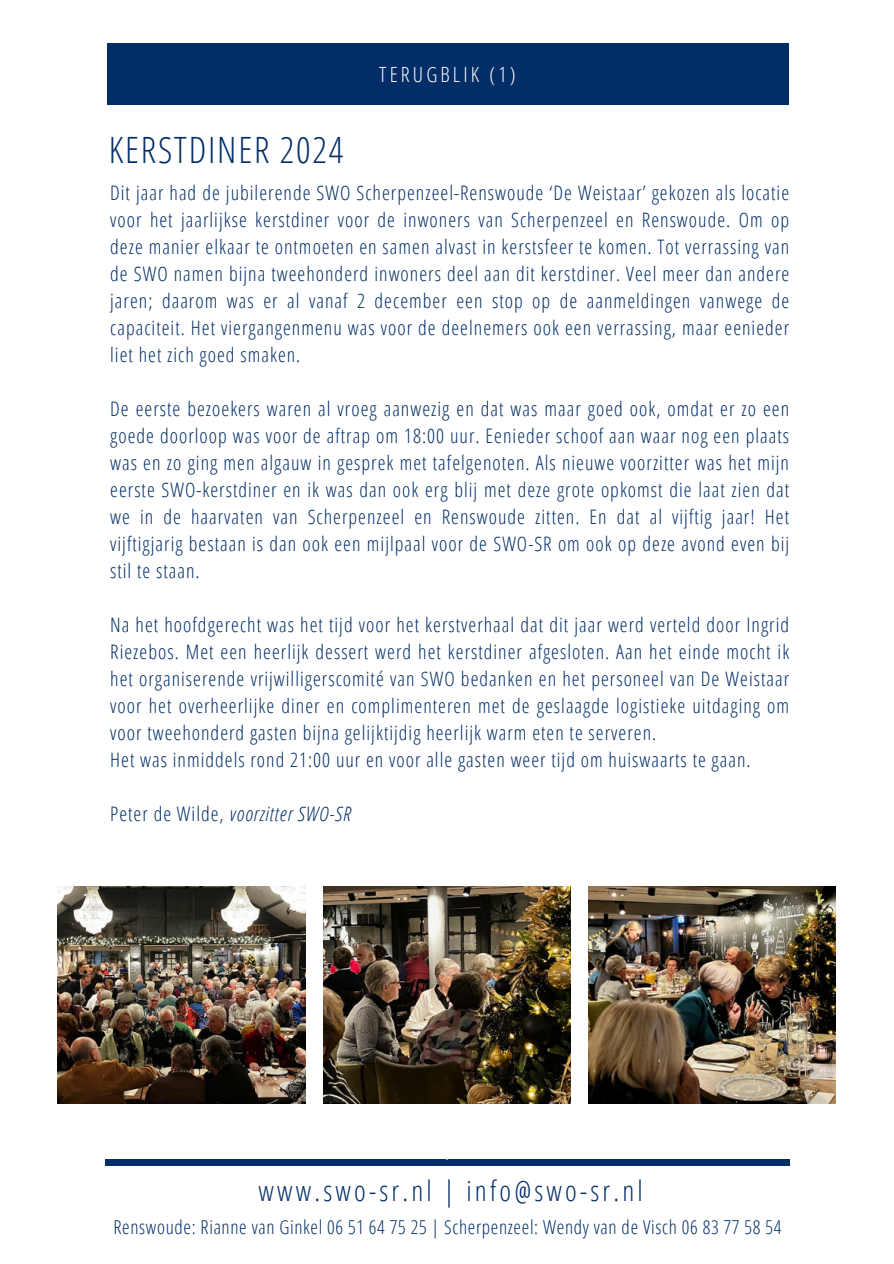
<style>
.page{position:relative;width:894px;height:1264px;background:#fff}
.page>*{position:absolute;margin:0;border:0;box-sizing:border-box;transform-origin:0 0}
.t1{font:300 36.3px "Open Sans Condensed";letter-spacing:.05em;color:#022d66}
.t2{font:300 28.2px "Open Sans Condensed";letter-spacing:.115em;color:#022d66}
.t3{font:300 21px "Open Sans Condensed";letter-spacing:.15em;color:#fff}
.t4{font:300 19.95px/27px "Open Sans Condensed";letter-spacing:.05em;color:#022d66;text-align:justify}
.t5{font:italic 300 19.95px "Open Sans Condensed";letter-spacing:.05em;color:#022d66}
.t6{font:300 19.2px "Open Sans Condensed";letter-spacing:.035em;color:#022d66}
.s1{font-style:normal}
</style>
<div class="page">
<div style="left:105px;top:1159px;width:685px;height:6px;background:#022d66"></div>
<div style="left:107px;top:43px;width:680px;height:62px;background:#022d66"></div>
<svg style="left:58px;top:886px;width:777px;height:218px"></svg>
<img style="left:58px;top:886px;width:247px;height:217px">
<img style="left:323px;top:886px;width:247px;height:217px">
<img style="left:588px;top:886px;width:247px;height:217px">
<h1 class="t1" style="left:109px;top:124px;width:236px">KERSTDINER 2024</h1>
<p class="t3" style="left:379px;top:59px;width:138px">TERUGBLIK (1)</p>
<p class="t4" style="left:110px;top:179px;width:680px">Dit jaar had de jubilerende SWO Scherpenzeel-Renswoude ‘De Weistaar’ gekozen als locatie voor het jaarlijkse kerstdiner voor de inwoners van Scherpenzeel en Renswoude. Om op deze manier elkaar te ontmoeten en samen alvast in kerstsfeer te komen. Tot verrassing van de SWO namen bijna tweehonderd inwoners deel aan dit kerstdiner. Veel meer dan andere jaren; daarom was er al vanaf 2 december een stop op de aanmeldingen vanwege de capaciteit. Het viergangenmenu was voor de deelnemers ook een verrassing, maar eenieder liet het zich goed smaken.</p>
<h2 class="t4" style="left:110px;top:395px;width:680px">De eerste bezoekers waren al vroeg aanwezig en dat was maar goed ook, omdat er zo een goede doorloop was voor de aftrap om 18:00 uur. Eenieder schoof aan waar nog een plaats was en zo ging men algauw in gesprek met tafelgenoten. Als nieuwe voorzitter was het mijn eerste SWO-kerstdiner en ik was dan ook erg blij met deze grote opkomst die laat zien dat we in de haarvaten van Scherpenzeel en Renswoude zitten. En dat al vijftig jaar! Het vijftigjarig bestaan is dan ook een mijlpaal voor de SWO-SR om ook op deze avond even bij stil te staan.</h2>
<p class="t4" style="left:110px;top:611px;width:680px">Na het hoofdgerecht was het tijd voor het kerstverhaal dat dit jaar werd verteld door Ingrid Riezebos. Met een heerlijk dessert werd het kerstdiner afgesloten. Aan het einde mocht ik het organiserende vrijwilligerscomité van SWO bedanken en het personeel van De Weistaar voor het overheerlijke diner en complimenteren met de geslaagde logistieke uitdaging om voor tweehonderd gasten bijna gelijktijdig heerlijk warm eten te serveren.</p>
<p class="t4" style="left:110px;top:746px;width:641px">Het was inmiddels rond 21:00 uur en voor alle gasten weer tijd om huiswaarts te gaan.</p>
<p class="t5" style="left:110px;top:799px;width:242px"><span class="s1">Peter de Wilde,</span> voorzitter SWO-SR</p>
<p class="t2" style="left:258px;top:1171px;width:385px">www.swo-sr.nl | info@swo-sr.nl</p>
<p class="t6" style="left:113px;top:1213px;width:669px">Renswoude: Rianne van Ginkel 06 51 64 75 25 | Scherpenzeel: Wendy van de Visch 06 83 77 58 54</p>
</div>
